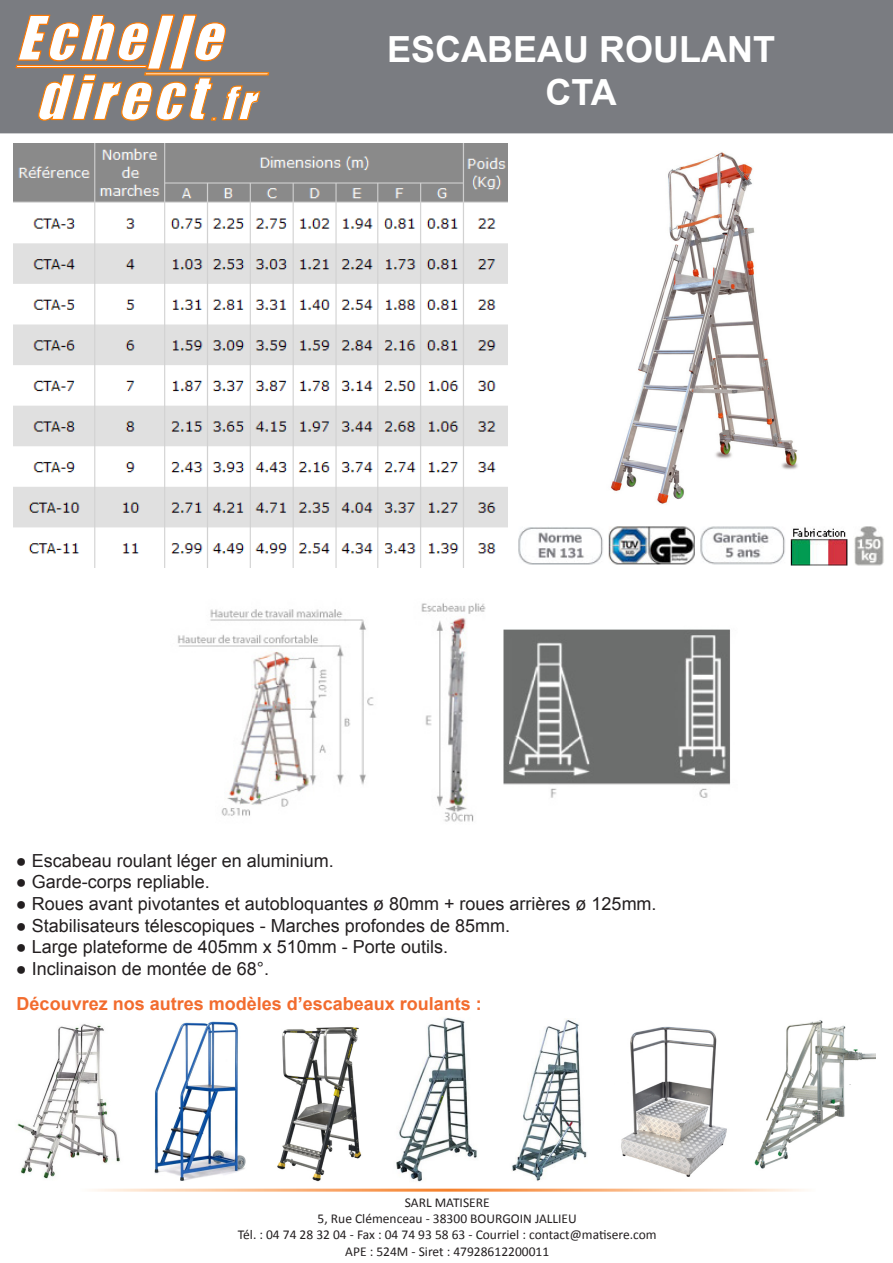
<style>
.page{position:relative;width:893px;height:1263px;background:#fff}
.page>*{position:absolute;margin:0;border:0;box-sizing:border-box;transform-origin:0 0}
.t1{font:italic 56.55px/59.4px "Impact";color:#fff;text-align:center}
.t2{font:700 36px "Arial";color:#fff}
.t3{font:18px "Arial";color:#231f20}
.t4{font:700 18px "Arial";color:#f26c2e}
.t5{font:13.5px "Calibri";color:#231f20}
.s1{font-size:42.45px}
</style>
<div class="page">
<div style="left:1px;top:0;width:891px;height:133px;background:#7a7c81"></div>
<div style="left:144px;top:72px;width:125px;height:3px;border:1px solid #ff8000"></div>
<div style="left:16px;top:65px;width:131px;height:3px;border:1px solid #ff7800"></div>
<svg style="left:17px;top:14px;width:244px;height:107px"></svg>
<img style="left:13px;top:143px;width:494px;height:425px">
<img style="left:177px;top:603px;width:554px;height:219px">
<img style="left:610px;top:152px;width:188px;height:352px">
<img style="left:518px;top:526px;width:366px;height:40px">
<img style="left:17px;top:1024px;width:103px;height:155px">
<img style="left:277px;top:1027px;width:85px;height:155px">
<img style="left:396px;top:1018px;width:81px;height:164px">
<img style="left:511px;top:1019px;width:76px;height:162px">
<img style="left:621px;top:1026px;width:106px;height:151px">
<img style="left:754px;top:1020px;width:122px;height:149px">
<img style="left:154px;top:1021px;width:92px;height:160px">
<h1 class="t1" style="left:16px;top:7px;width:255px">Echelle direct <span class="s1">fr</span></h1>
<p class="t2" style="left:387px;top:25px;width:389px">ESCABEAU ROULANT</p>
<p class="t2" style="left:545px;top:68px;width:73px">CTA</p>
<p class="t3" style="left:16px;top:849px;width:320px">● Escabeau roulant léger en aluminium.</p>
<p class="t3" style="left:16px;top:870px;width:195px">● Garde-corps repliable.</p>
<p class="t3" style="left:16px;top:892px;width:642px">● Roues avant pivotantes et autobloquantes ø 80mm + roues arrières ø 125mm.</p>
<p class="t3" style="left:16px;top:913px;width:496px">● Stabilisateurs télescopiques - Marches profondes de 85mm.</p>
<p class="t3" style="left:16px;top:935px;width:434px">● Large plateforme de 405mm x 510mm - Porte outils.</p>
<p class="t3" style="left:16px;top:957px;width:255px">● Inclinaison de montée de 68°.</p>
<p class="t4" style="left:17px;top:992px;width:467px">Découvrez nos autres modèles d’escabeaux roulants :</p>
<p class="t5" style="left:405px;top:1194px;width:86px">SARL MATISERE</p>
<p class="t5" style="left:318px;top:1210px;width:261px">5, Rue Clémenceau - 38300 BOURGOIN JALLIEU</p>
<p class="t5" style="left:238px;top:1226px;width:420px">Tél. : 04 74 28 32 04 - Fax : 04 74 93 58 63 - Courriel : contact@matisere.com</p>
<p class="t5" style="left:345px;top:1242px;width:205px">APE : 524M - Siret : 47928612200011</p>
</div>
